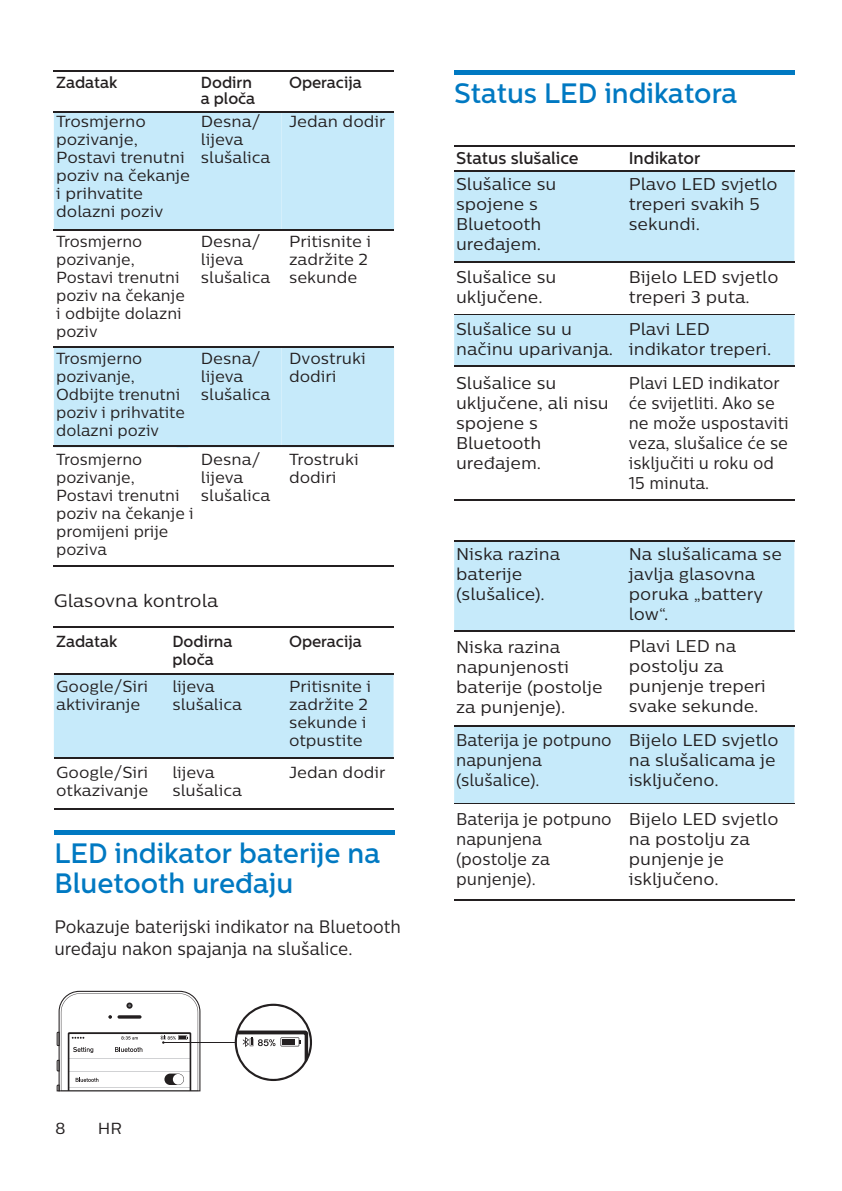
<style>
.page{position:relative;width:842px;height:1191px;background:#fff}
.page>*{position:absolute;margin:0;border:0;box-sizing:border-box;transform-origin:0 0}
.t1{font:500 28px/30px "Centrale Sans";color:#0079c2}
.t2{font:18px/22px "Centrale Sans";color:#231f20;scale:.91 1}
.t3{font:18px "Centrale Sans";color:#231f20}
.t4{font:17px/20px "Centrale Sans";color:#231f20}
.t5{font:17px/20px "Centrale Sans";color:#231f20;scale:.93 1}
.t6{font:17px/20px "Centrale Sans";color:#231f20;scale:.94 1}
.t7{font:500 17px "Centrale Sans";color:#231f20}
.t8{font:16px/18px "Centrale Sans";color:#231f20}
.t9{font:16px/18px "Centrale Sans";color:#231f20;scale:.96 1}
.t10{font:500 16px/16px "Centrale Sans";color:#231f20}
</style>
<div class="page">
<div style="left:54px;top:348px;width:340px;height:98px;background:#c6eafa"></div>
<div style="left:54px;top:674px;width:340px;height:83px;background:#c6eafa"></div>
<hr style="left:54px;top:673px;width:105px;height:1px;background:#231f20">
<hr style="left:159px;top:673px;width:95px;height:1px;background:#231f20">
<hr style="left:254px;top:673px;width:140px;height:1px;background:#231f20">
<hr style="left:54px;top:757px;width:105px;height:2px;background:#231f20">
<hr style="left:159px;top:757px;width:95px;height:2px;background:#231f20">
<hr style="left:254px;top:757px;width:140px;height:2px;background:#231f20">
<hr style="left:54px;top:808px;width:105px;height:1px;background:#231f20">
<hr style="left:159px;top:808px;width:95px;height:1px;background:#231f20">
<hr style="left:254px;top:808px;width:140px;height:1px;background:#231f20">
<hr style="left:454px;top:70px;width:340px;height:4px;background:#0079c2">
<svg style="left:454px;top:172px;width:340px;height:193px;fill:#c6eafa"></svg>
<hr style="left:454px;top:145px;width:165px;height:1px;background:#231f20">
<hr style="left:619px;top:145px;width:175px;height:1px;background:#231f20">
<hr style="left:454px;top:171px;width:165px;height:1px;background:#231f20">
<hr style="left:619px;top:171px;width:175px;height:1px;background:#231f20">
<hr style="left:454px;top:261px;width:165px;height:1px;background:#231f20">
<hr style="left:619px;top:261px;width:175px;height:1px;background:#231f20">
<hr style="left:454px;top:314px;width:165px;height:1px;background:#231f20">
<hr style="left:619px;top:314px;width:175px;height:1px;background:#231f20">
<hr style="left:454px;top:365px;width:165px;height:1px;background:#231f20">
<hr style="left:619px;top:365px;width:175px;height:1px;background:#231f20">
<hr style="left:454px;top:499px;width:165px;height:1px;background:#231f20">
<hr style="left:619px;top:499px;width:175px;height:1px;background:#231f20">
<svg style="left:454px;top:542px;width:340px;height:261px;fill:#c6eafa"></svg>
<hr style="left:454px;top:541px;width:165px;height:1px;background:#231f20">
<hr style="left:619px;top:541px;width:175px;height:1px;background:#231f20">
<hr style="left:454px;top:630px;width:165px;height:1px;background:#231f20">
<hr style="left:619px;top:630px;width:175px;height:1px;background:#231f20">
<hr style="left:454px;top:725px;width:165px;height:1px;background:#231f20">
<hr style="left:619px;top:725px;width:175px;height:1px;background:#231f20">
<hr style="left:454px;top:803px;width:165px;height:1px;background:#231f20">
<hr style="left:619px;top:803px;width:175px;height:1px;background:#231f20">
<hr style="left:454px;top:900px;width:165px;height:1px;background:#231f20">
<hr style="left:619px;top:900px;width:175px;height:1px;background:#231f20">
<hr style="left:54px;top:830px;width:340px;height:4px;background:#0079c2">
<svg style="left:235px;top:1003px;width:77px;height:78px"></svg>
<svg style="left:57px;top:990px;width:143px;height:101px"></svg>
<hr style="left:164px;top:1042px;width:71px;height:1px;background:#231f20">
<div style="left:54px;top:112px;width:340px;height:117px;background:#c6eafa"></div>
<hr style="left:54px;top:70px;width:132px;height:1px;background:#231f20">
<hr style="left:186px;top:70px;width:94px;height:1px;background:#231f20">
<hr style="left:280px;top:70px;width:114px;height:1px;background:#231f20">
<hr style="left:54px;top:111px;width:132px;height:1px;background:#231f20">
<hr style="left:186px;top:111px;width:94px;height:1px;background:#231f20">
<hr style="left:280px;top:111px;width:114px;height:1px;background:#231f20">
<hr style="left:54px;top:229px;width:132px;height:1px;background:#231f20">
<hr style="left:186px;top:229px;width:94px;height:1px;background:#231f20">
<hr style="left:280px;top:229px;width:114px;height:1px;background:#231f20">
<hr style="left:54px;top:347px;width:132px;height:1px;background:#231f20">
<hr style="left:186px;top:347px;width:94px;height:1px;background:#231f20">
<hr style="left:280px;top:347px;width:114px;height:1px;background:#231f20">
<hr style="left:54px;top:446px;width:132px;height:1px;background:#231f20">
<hr style="left:186px;top:446px;width:94px;height:1px;background:#231f20">
<hr style="left:280px;top:446px;width:114px;height:1px;background:#231f20">
<hr style="left:54px;top:565px;width:132px;height:1px;background:#231f20">
<hr style="left:186px;top:565px;width:94px;height:1px;background:#231f20">
<hr style="left:280px;top:565px;width:114px;height:1px;background:#231f20">
<hr style="left:54px;top:626px;width:132px;height:1px;background:#231f20">
<hr style="left:186px;top:626px;width:94px;height:1px;background:#231f20">
<hr style="left:280px;top:626px;width:114px;height:1px;background:#231f20">
<p class="t10" style="left:56px;top:74px;width:63px">Zadatak</p>
<p class="t10" style="left:201px;top:74px;width:56px">Dodirn a ploča</p>
<p class="t10" style="left:289px;top:74px;width:74px">Operacija</p>
<p class="t8" style="left:201px;top:112px;width:71px">Desna/ lijeva slušalica</p>
<p class="t8" style="left:289px;top:112px;width:98px">Jedan dodir</p>
<p class="t8" style="left:56px;top:112px;width:136px">Trosmjerno pozivanje,<br>Postavi trenutni poziv na čekanje i prihvatite dolazni poziv</p>
<p class="t9" style="left:56px;top:232px;width:136px">Trosmjerno pozivanje,<br>Postavi trenutni poziv na čekanje i odbijte dolazni poziv</p>
<p class="t8" style="left:201px;top:232px;width:71px">Desna/ lijeva slušalica</p>
<p class="t8" style="left:289px;top:232px;width:84px">Pritisnite i zadržite 2 sekunde</p>
<p class="t9" style="left:56px;top:349px;width:136px">Trosmjerno pozivanje,<br>Odbijte trenutni poziv i prihvatite dolazni poziv</p>
<p class="t8" style="left:201px;top:349px;width:71px">Desna/ lijeva slušalica</p>
<p class="t8" style="left:289px;top:349px;width:78px">Dvostruki dodiri</p>
<p class="t9" style="left:56px;top:450px;width:145px">Trosmjerno pozivanje,<br>Postavi trenutni poziv na čekanje i promijeni prije poziva</p>
<p class="t8" style="left:201px;top:450px;width:71px">Desna/ lijeva slušalica</p>
<p class="t8" style="left:289px;top:450px;width:71px">Trostruki dodiri</p>
<p class="t3" style="left:54px;top:589px;width:166px">Glasovna kontrola</p>
<p class="t10" style="left:56px;top:633px;width:63px">Zadatak</p>
<p class="t10" style="left:172px;top:632px;width:62px;line-height:18px">Dodirna ploča</p>
<p class="t10" style="left:289px;top:633px;width:74px">Operacija</p>
<p class="t8" style="left:56px;top:677px;width:93px">Google/Siri aktiviranje</p>
<p class="t8" style="left:172px;top:677px;width:71px">lijeva slušalica</p>
<p class="t8" style="left:289px;top:677px;width:84px">Pritisnite i zadržite 2 sekunde i otpustite</p>
<p class="t8" style="left:56px;top:763px;width:93px">Google/Siri</p>
<p class="t8" style="left:289px;top:763px;width:98px">Jedan dodir</p>
<p class="t8" style="left:56px;top:781px;width:94px">otkazivanje</p>
<p class="t8" style="left:172px;top:763px;width:71px">lijeva slušalica</p>
<h1 class="t1" style="left:54px;top:837px;width:327px">LED indikator baterije na<br>Bluetooth uređaju</h1>
<p class="t2" style="left:54px;top:915px;width:382px">Pokazuje baterijski indikator na Bluetooth uređaju nakon spajanja na slušalice.</p>
<h1 class="t1" style="left:454px;top:78px;width:284px">Status LED indikatora</h1>
<p class="t7" style="left:456px;top:148px;width:124px">Status slušalice</p>
<p class="t7" style="left:629px;top:148px;width:73px">Indikator</p>
<p class="t4" style="left:456px;top:174px;width:102px">Slušalice su spojene s<br>Bluetooth uređajem.</p>
<p class="t4" style="left:456px;top:267px;width:102px">Slušalice su uključene.</p>
<p class="t4" style="left:456px;top:318px;width:159px">Slušalice su u načinu uparivanja.</p>
<p class="t4" style="left:456px;top:372px;width:154px">Slušalice su uključene, ali nisu spojene s<br>Bluetooth uređajem.</p>
<p class="t5" style="left:629px;top:372px;width:173px">Plavi LED indikator će svijetliti. Ako se ne može uspostaviti veza, slušalice će se isključiti u roku od<br>15 minuta.</p>
<p class="t4" style="left:629px;top:174px;width:150px">Plavo LED svjetlo treperi svakih 5 sekundi.</p>
<p class="t4" style="left:629px;top:267px;width:151px">Bijelo LED svjetlo treperi 3 puta.</p>
<p class="t4" style="left:629px;top:318px;width:144px">Plavi LED indikator treperi.</p>
<p class="t4" style="left:629px;top:544px;width:155px">Na slušalicama se javlja glasovna poruka „battery low“.</p>
<p class="t4" style="left:629px;top:636px;width:139px">Plavi LED na postolju za punjenje treperi svake sekunde.</p>
<p class="t4" style="left:456px;top:544px;width:106px">Niska razina baterije (slušalice).</p>
<p class="t4" style="left:456px;top:637px;width:148px">Niska razina napunjenosti baterije (postolje za punjenje).</p>
<p class="t6" style="left:456px;top:729px;width:167px">Baterija je potpuno napunjena (slušalice).</p>
<p class="t4" style="left:629px;top:729px;width:151px">Bijelo LED svjetlo na slušalicama je isključeno.</p>
<p class="t6" style="left:456px;top:809px;width:167px">Baterija je potpuno napunjena (postolje za punjenje).</p>
<p class="t4" style="left:629px;top:809px;width:151px">Bijelo LED svjetlo na postolju za punjenje je isključeno.</p>
<p class="t8" style="left:55px;top:1119px;width:12px">8</p>
<p class="t8" style="left:98px;top:1119px;width:26px">HR</p>
</div>
